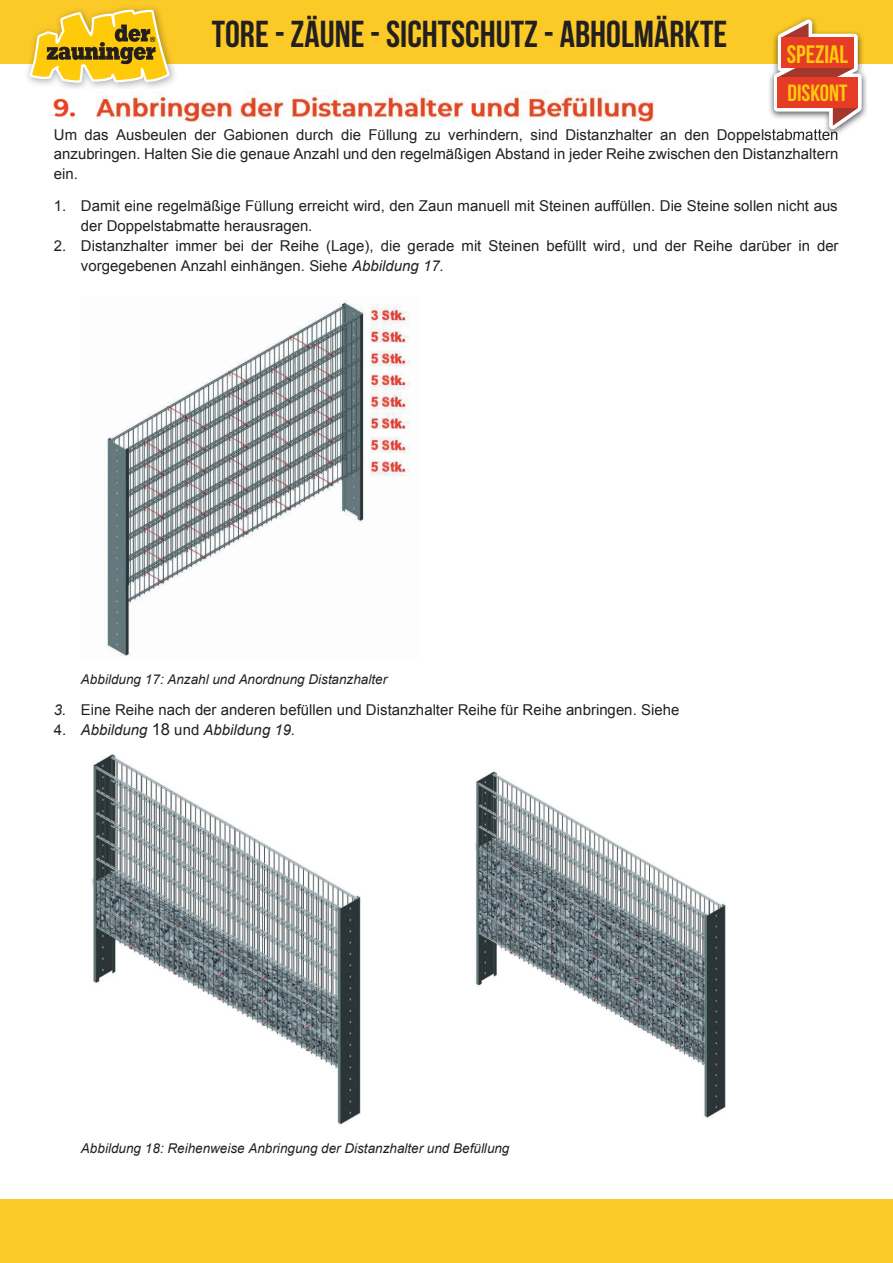
<style>
.page{position:relative;width:893px;height:1263px;background:#fff}
.page>*{position:absolute;margin:0;border:0;box-sizing:border-box;transform-origin:0 0}
.t1{font:700 37.5px "Bebas Neue";color:#231f20}
.t2{font:700 25.2px "Bebas Neue";color:#feca0a}
.t3{font:700 23.55px "Bebas Neue";color:#feca0a}
.t4{font:15px/19.8px "Arial";color:#231f20}
.t5{font:italic 15px "Arial";color:#231f20}
.t6{font:italic 13.5px "Arial";letter-spacing:.005em;color:#231f20}
.s1{font-style:italic}
.s2{font-style:normal}
.s3{font-style:normal;font-size:16.5px}
</style>
<div class="page">
<img style="left:54px;top:98px;width:22px;height:19px">
<img style="left:96px;top:90px;width:369px;height:33px">
<img style="left:477px;top:91px;width:177px;height:32px">
<img style="left:471px;top:103px;width:6px;height:14px">
<img style="left:107px;top:302px;width:303px;height:354px">
<img style="left:475px;top:771px;width:251px;height:347px">
<img style="left:91px;top:753px;width:270px;height:372px">
<div style="left:0;top:0;width:893px;height:64px;background:#fbca27"></div>
<div style="left:0;top:1199px;width:893px;height:64px;background:#fbca27"></div>
<svg style="left:28px;top:5px;width:143px;height:86px"></svg>
<img style="left:769px;top:18px;width:98px;height:116px">
<img style="left:769px;top:125px;width:70px;height:9px">
<img style="left:767px;top:129px;width:71px;height:8px">
<svg style="left:774px;top:19px;width:88px;height:111px"></svg>
<div style="left:781px;top:37px;width:73px;height:31px;background:#e63c25"></div>
<div style="left:778px;top:77px;width:80px;height:31px;background:#e63c25"></div>
<h1 class="t1" style="left:212px;top:13px;width:517px">TORE - ZÄUNE - SICHTSCHUTZ - ABHOLMÄRKTE</h1>
<h2 class="t2" style="left:787px;top:40px;width:63px">SPEZIAL</h2>
<h3 class="t3" style="left:788px;top:80px;width:62px">DISKONT</h3>
<p class="t4" style="left:54px;top:125px;width:786px;text-align:justify">Um das Ausbeulen der Gabionen durch die Füllung zu verhindern, sind Distanzhalter an den Doppelstabmatten anzubringen. Halten Sie die genaue Anzahl und den regelmäßigen Abstand in jeder Reihe zwischen den Distanzhaltern ein.</p>
<p class="t4" style="left:81px;top:196px;width:758px;text-indent:-27px">1. Damit eine regelmäßige Füllung erreicht wird, den Zaun manuell mit Steinen auffüllen. Die Steine sollen nicht aus der Doppelstabmatte herausragen.</p>
<p class="t4" style="left:81px;top:236px;width:759px;text-indent:-27px">2. Distanzhalter immer bei der Reihe (Lage), die gerade mit Steinen befüllt wird, und der Reihe darüber in der vorgegebenen Anzahl einhängen. Siehe <span class="s1">Abbildung 17.</span></p>
<p class="t6" style="left:81px;top:670px;width:308px">Abbildung 17: Anzahl und Anordnung Distanzhalter</p>
<p class="t4" style="left:54px;top:700px;width:627px"><span class="s1">3.</span> Eine Reihe nach der anderen befüllen und Distanzhalter Reihe für Reihe anbringen. Siehe</p>
<p class="t5" style="left:54px;top:720px;width:243px"><span class="s2">4.</span> Abbildung <span class="s3">18</span> <span class="s2">und</span> Abbildung 19.</p>
<p class="t6" style="left:81px;top:1140px;width:430px">Abbildung 18: Reihenweise Anbringung der Distanzhalter und Befüllung</p>
</div>
